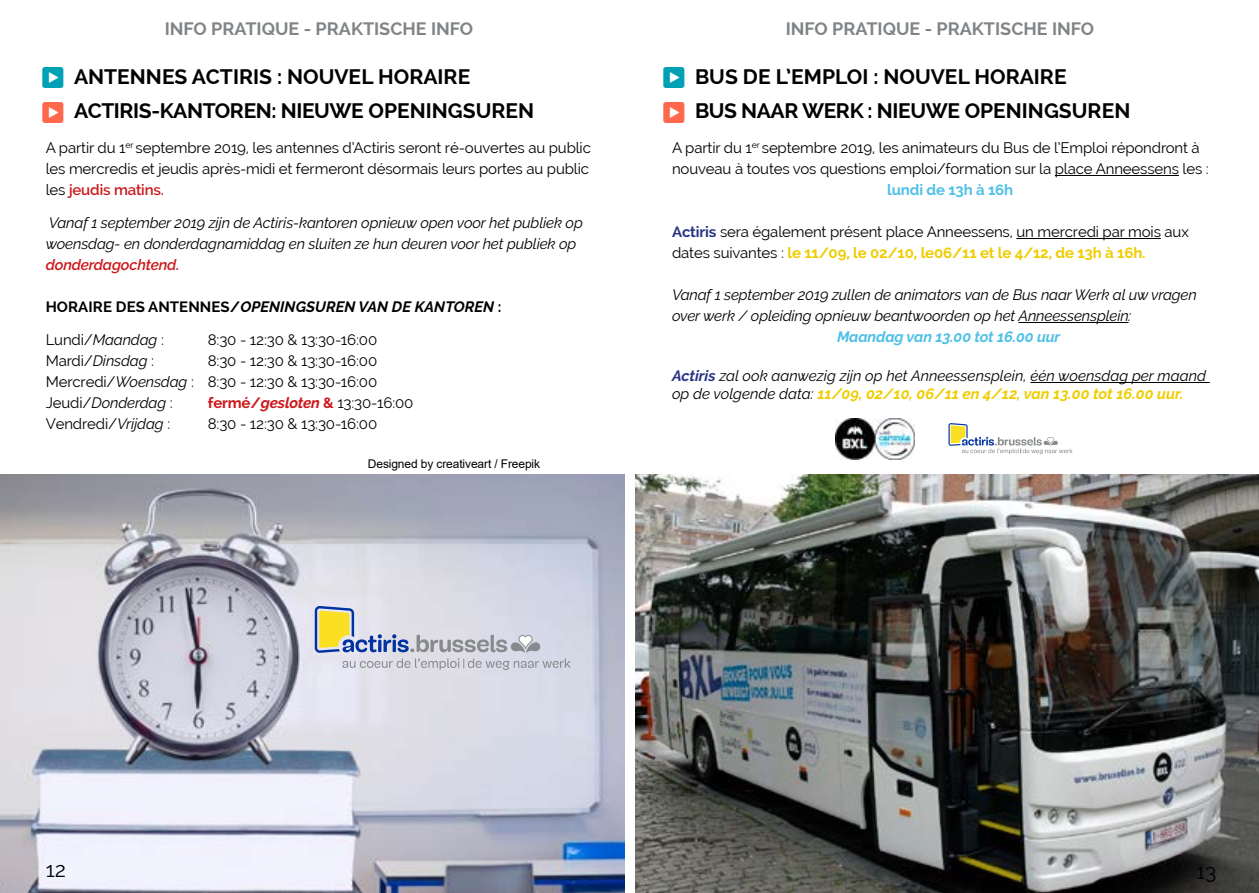
<style>
.page{position:relative;width:1259px;height:893px;background:#fff}
.page>*{position:absolute;margin:0;border:0;box-sizing:border-box;transform-origin:0 0}
.t1{font:700 21px "Raleway";letter-spacing:-.02em;color:#000}
.t2{font:700 21px "Raleway";color:#000}
.t3{font:21px "Raleway";color:#000}
.t4{font:700 18px "Raleway";color:#818486}
.t5{font:15px/21px "Raleway";letter-spacing:-.01em;color:#000}
.t6{font:italic 15px/21px "Raleway";letter-spacing:-.01em;color:#000}
.t7{font:italic 700 15px "Raleway";letter-spacing:.005em;color:#000}
.t8{font:italic 700 15px "Raleway";letter-spacing:-.01em;color:#50c0e8}
.t9{font:italic 600 15px "Raleway";letter-spacing:-.01em;color:#cd171a}
.t10{font:700 15px "Raleway";letter-spacing:-.01em;color:#50c0e8}
.t11{font:12px "Arial";letter-spacing:-.01em;color:#000}
.s1{font-weight:600;color:#cd171a}
.s2{font-style:normal}
.s3{font-style:italic}
.s4{font-weight:700;color:#283583}
.s5{font-weight:700;color:#efcd00}
.s6{font-weight:700;color:#cd171a}
.s7{font-weight:700;font-style:italic;color:#cd171a}
</style>
<div class="page">
<hr style="left:1055px;top:175px;width:124px;height:1px;background:#000">
<hr style="left:1016px;top:238px;width:144px;height:1px;background:#000">
<hr style="left:1018px;top:322px;width:110px;height:1px;background:#000">
<hr style="left:1030px;top:382px;width:179px;height:1px;background:#000">
<img style="left:0;top:474px;width:624px;height:419px">
<img style="left:636px;top:474px;width:623px;height:419px">
<svg style="left:315px;top:606px;width:255px;height:64px;background:#cccdd0"></svg>
<svg style="left:948px;top:423px;width:124px;height:31px"></svg>
<img style="left:835px;top:419px;width:79px;height:41px">
<p class="t4" style="left:165px;top:18px;width:310px">INFO PRATIQUE - PRAKTISCHE INFO</p>
<p class="t4" style="left:785px;top:18px;width:310px">INFO PRATIQUE - PRAKTISCHE INFO</p>
<h1 class="t2" style="left:74px;top:64px;width:398px">ANTENNES ACTIRIS : NOUVEL HORAIRE</h1>
<h1 class="t2" style="left:695px;top:64px;width:373px">BUS DE L’EMPLOI : NOUVEL HORAIRE</h1>
<h1 class="t1" style="left:74px;top:99px;width:462px">ACTIRIS-KANTOREN: NIEUWE OPENINGSUREN</h1>
<h1 class="t1" style="left:695px;top:99px;width:437px">BUS NAAR WERK : NIEUWE OPENINGSUREN</h1>
<p class="t5" style="left:46px;top:138px;width:547px">A partir du 1<sup>er</sup> septembre 2019, les antennes d’Actiris seront ré-ouvertes au public les mercredis et jeudis après-midi et fermeront désormais leurs portes au public les <span class="s1">jeudis matins.</span></p>
<p class="t6" style="left:46px;top:213px;width:539px">Vanaf 1 september 2019 zijn de Actiris-kantoren opnieuw open voor het publiek op woensdag- en donderdagnamiddag en sluiten ze hun deuren voor het publiek op</p>
<p class="t9" style="left:46px;top:256px;width:135px">donderdagochtend.</p>
<p class="t7" style="left:46px;top:298px;width:457px"><span class="s2">HORAIRE DES ANTENNES/</span>OPENINGSUREN VAN DE KANTOREN <span class="s2">:</span></p>
<p class="t5" style="left:46px;top:330px;width:120px">Lundi/<span class="s3">Maandag</span> :</p>
<p class="t5" style="left:208px;top:330px;width:171px">8:30 - 12:30 &amp; 13:30-16:00</p>
<p class="t5" style="left:46px;top:351px;width:110px">Mardi/<span class="s3">Dinsdag</span> :</p>
<p class="t5" style="left:672px;top:138px;width:538px">A partir du 1<sup>er</sup> septembre 2019, les animateurs du Bus de l’Emploi répondront à nouveau à toutes vos questions emploi/formation sur la place Anneessens les :</p>
<p class="t10" style="left:887px;top:182px;width:128px">lundi de 13h à 16h</p>
<p class="t5" style="left:672px;top:222px;width:518px"><span class="s4">Actiris</span> sera également présent place Anneessens, un mercredi par mois aux dates suivantes : <span class="s5">le 11/09, le 02/10, le06/11 et le 4/12, de 13h à 16h.</span></p>
<p class="t6" style="left:672px;top:285px;width:526px">Vanaf 1 september 2019 zullen de animators van de Bus naar Werk al uw vragen over werk / opleiding opnieuw beantwoorden op het Anneessensplein:</p>
<p class="t8" style="left:837px;top:328px;width:225px">Maandag van 13.00 tot 16.00 uur</p>
<p class="t6" style="left:672px;top:367px;width:535px;line-height:18px"><span class="s4">Actiris</span> zal ook aanwezig zijn op het Anneessensplein, één woensdag per maand op de volgende data: <span class="s5">11/09, 02/10, 06/11 en 4/12, van 13.00 tot 16.00 uur.</span></p>
<p class="t5" style="left:46px;top:351px;width:333px;text-align:justify;text-indent:162px">8:30 - 12:30 &amp; 13:30-16:00<br>Mercredi/<span class="s3">Woensdag</span> : 8:30 - 12:30 &amp; 13:30-16:00<br>Jeudi/<span class="s3">Donderdag</span> :</p>
<p class="t5" style="left:208px;top:393px;width:207px"><span class="s6">fermé/</span><span class="s7">gesloten</span> <span class="s6">&amp;</span> 13:30-16:00</p>
<p class="t5" style="left:46px;top:414px;width:126px">Vendredi/<span class="s3">Vrijdag</span> :</p>
<p class="t5" style="left:208px;top:414px;width:171px">8:30 - 12:30 &amp; 13:30-16:00</p>
<p class="t11" style="left:368px;top:455px;width:174px">Designed by creativeart / Freepik</p>
<h1 class="t3" style="left:46px;top:857px;width:22px">12</h1>
<h1 class="t3" style="left:1196px;top:859px;width:22px">13</h1>
</div>
